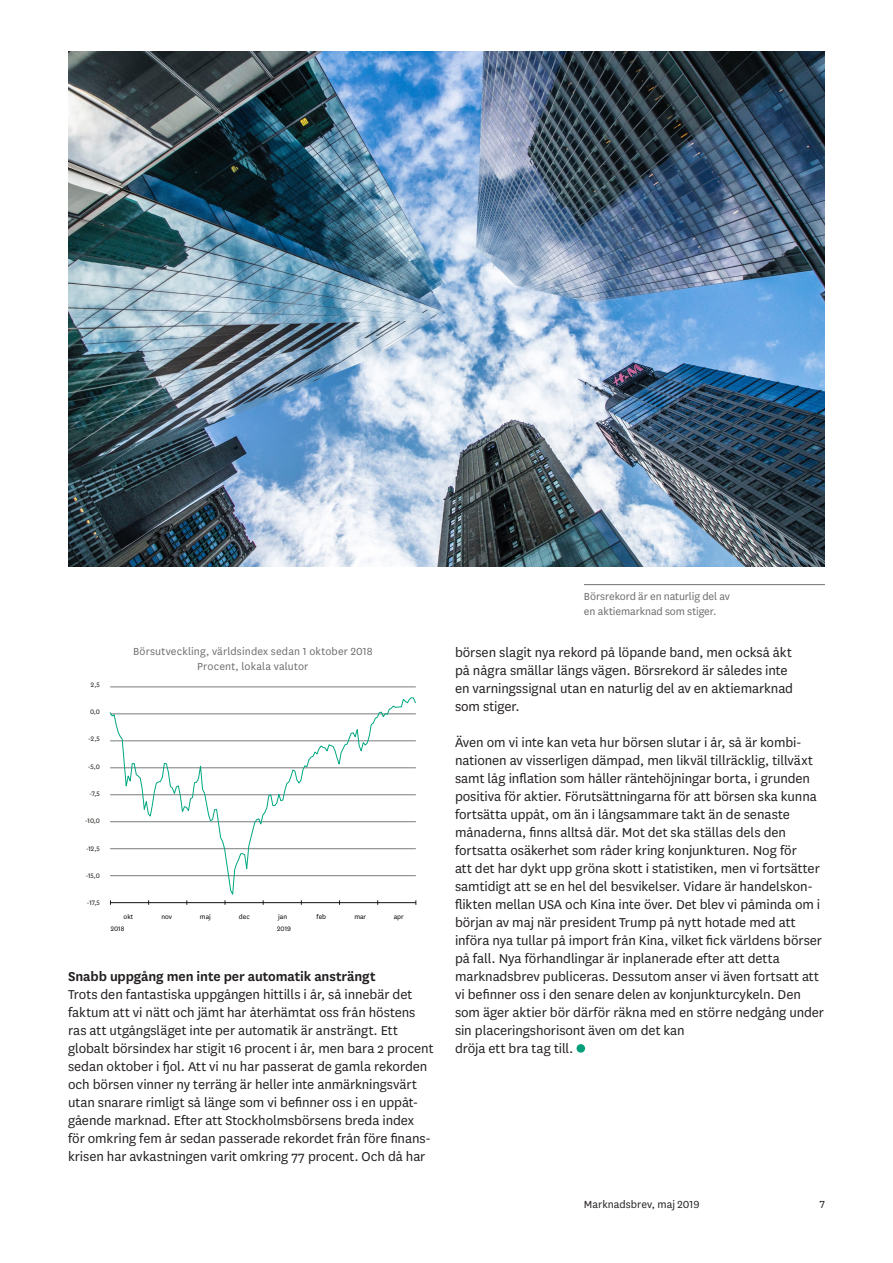
<style>
.page{position:relative;width:893px;height:1263px;background:#fff}
.page>*{position:absolute;margin:0;border:0;box-sizing:border-box;transform-origin:0 0}
.Brödtext_10_12{font:15px/18px "Skandia Sans";letter-spacing:-.005em;color:#231f20}
._02_Rubrik_10_12{font:600 15px "Skandia Sans";letter-spacing:-.005em;color:#231f20}
.Fotnot_8_10{font:12px "Skandia Sans";letter-spacing:.01em;color:#6b6e6b}
.Fotnot_8_10-2{font:12px/15px "Skandia Sans";letter-spacing:-.01em;color:#6b6e6b}
.t1{font:12px "Skandia Sans";color:#231f20}
.t2{font:7.5px "Skandia Sans";color:#12100b}
.t3{font:7.5px "Skandia Sans";color:#000}
</style>
<div class="page">
<div style="left:577px;top:1044px;width:8px;height:9px;background:#009f7c;border-radius:50%"></div>
<img style="left:68px;top:51px;width:757px;height:516px">
<hr style="left:584px;top:584px;width:241px;height:1px;background:#6b6e6b">
<hr style="left:110px;top:686px;width:306px;height:1px;background:#797b7e">
<hr style="left:111px;top:902px;width:305px;height:1px;background:#12100b">
<svg style="left:109px;top:697px;width:307px;height:198px"></svg>
<p class="t2" style="left:91px;top:680px;width:10px">2,5</p>
<p class="t2" style="left:90px;top:707px;width:11px">0,0</p>
<p class="t2" style="left:88px;top:734px;width:13px">-2,5</p>
<p class="t2" style="left:88px;top:762px;width:14px">-5,0</p>
<p class="t2" style="left:89px;top:789px;width:12px">-7,5</p>
<p class="t2" style="left:85px;top:816px;width:16px">-10,0</p>
<p class="t2" style="left:86px;top:843px;width:15px">-12,5</p>
<p class="t2" style="left:86px;top:871px;width:16px">-15,0</p>
<p class="t2" style="left:87px;top:898px;width:14px">-17,5</p>
<p class="Fotnot_8_10" style="left:133px;top:643px;width:241px">Börsutveckling, världsindex sedan 1 oktober 2018</p>
<p class="Fotnot_8_10" style="left:197px;top:658px;width:113px">Procent, lokala valutor</p>
<p class="t3" style="left:124px;top:911px;width:11px">okt</p>
<p class="t3" style="left:161px;top:911px;width:12px">nov</p>
<p class="t3" style="left:200px;top:911px;width:12px">maj</p>
<p class="t3" style="left:239px;top:911px;width:12px">dec</p>
<p class="t3" style="left:278px;top:911px;width:10px">jan</p>
<p class="t3" style="left:317px;top:911px;width:11px">feb</p>
<p class="t3" style="left:354px;top:911px;width:13px">mar</p>
<p class="t3" style="left:394px;top:911px;width:12px">apr</p>
<p class="t3" style="left:111px;top:923px;width:15px">2018</p>
<p class="t3" style="left:277px;top:924px;width:15px">2019</p>
<p class="_02_Rubrik_10_12" style="left:68px;top:966px;width:309px">Snabb uppgång men inte per automatik ansträngt</p>
<p class="Brödtext_10_12" style="left:68px;top:984px;width:367px">Trots den fantastiska uppgången hittills i år, så innebär det faktum att vi nätt och jämt har återhämtat oss från höstens ras att utgångsläget inte per automatik är ansträngt. Ett globalt börsindex har stigit 16 procent i år, men bara 2 procent sedan oktober i fjol. Att vi nu har passerat de gamla rekorden och börsen vinner ny terräng är heller inte anmärkningsvärt utan snarare rimligt så länge som vi befinner oss i en uppåt&shy;gående marknad. Efter att Stockholmsbörsens breda index för omkring fem år sedan passerade rekordet från före finans&shy;krisen har avkastningen varit omkring 77 procent. Och då har</p>
<p class="Fotnot_8_10-2" style="left:584px;top:588px;width:147px">Börsrekord är en naturlig del av en aktiemarknad som stiger.</p>
<p class="Brödtext_10_12" style="left:455px;top:642px;width:340px">börsen slagit nya rekord på löpande band, men också åkt på några smällar längs vägen. Börsrekord är således inte en varningssignal utan en naturlig del av en aktiemarknad som stiger.</p>
<p class="Brödtext_10_12" style="left:455px;top:732px;width:371px">Även om vi inte kan veta hur börsen slutar i år, så är kombi&shy;nationen av visserligen dämpad, men likväl tillräcklig, tillväxt samt låg inflation som håller räntehöjningar borta, i grunden positiva för aktier. Förutsättningarna för att börsen ska kunna fortsätta uppåt, om än i långsammare takt än de senaste månaderna, finns alltså där. Mot det ska ställas dels den fortsatta osäkerhet som råder kring konjunkturen. Nog för<br>att det har dykt upp gröna skott i statistiken, men vi fortsätter samtidigt att se en hel del besvikelser. Vidare är handelskon&shy;flikten mellan USA och Kina inte över. Det blev vi påminda om i början av maj när president Trump på nytt hotade med att införa nya tullar på import från Kina, vilket fick världens börser på fall. Nya förhandlingar är inplanerade efter att detta marknadsbrev publiceras. Dessutom anser vi även fortsatt att vi befinner oss i den senare delen av konjunkturcykeln. Den som äger aktier bör därför räkna med en större nedgång under sin placeringshorisont även om det kan<br>dröja ett bra tag till.</p>
<p class="t1" style="left:584px;top:1196px;width:117px">Marknadsbrev, maj 2019</p>
<p class="t1" style="left:820px;top:1196px;width:7px">7</p>
</div>
